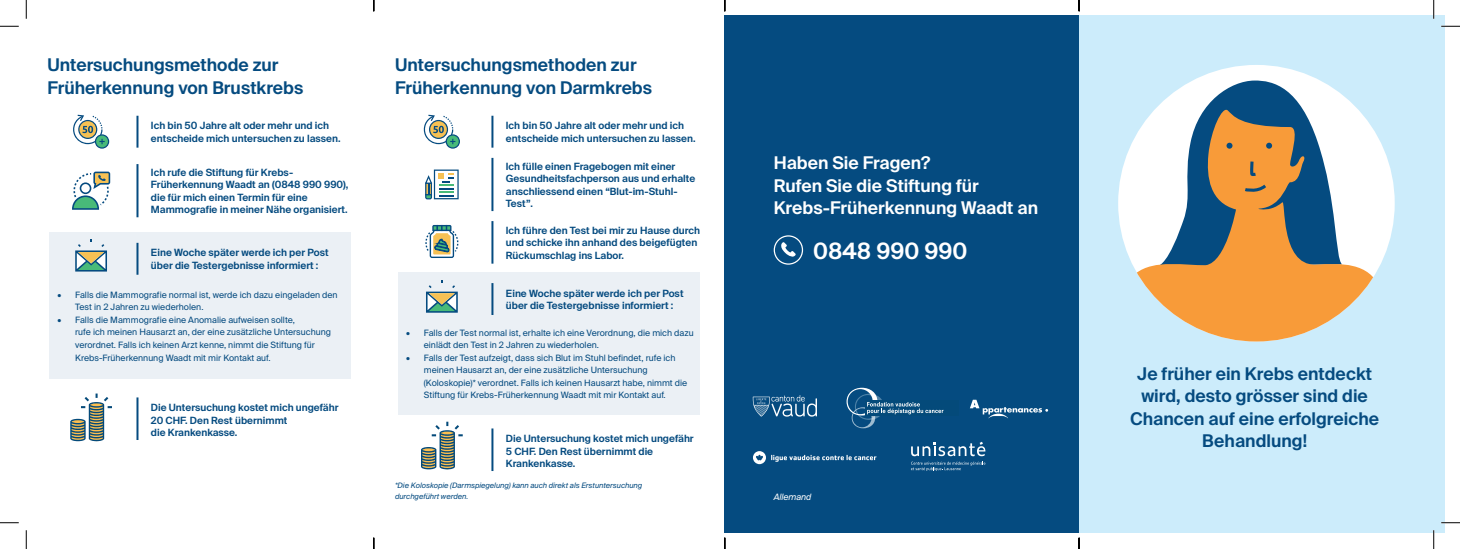
<style>
.page{position:relative;width:1460px;height:549px;background:#fff}
.page>*{position:absolute;margin:0;border:0;box-sizing:border-box;transform-origin:0 0}
.t1{font:600 22.5px "Suisse Intl";color:#fff}
.t2{font:600 17.5px/22.5px "Suisse Intl";color:#054b80}
.t3{font:600 17.5px/22.5px "Suisse Intl";color:#fff}
.t4{font:600 10px/12.5px "Suisse Intl";color:#054b80}
.t5{font:8.75px/12.5px "Suisse Intl";color:#054b80}
.t6{font:italic 8.75px "Suisse Intl";color:#fff}
.t7{font:italic 7.5px/11.2px "Suisse Intl";color:#054b80}
</style>
<div class="page">
<div style="left:1078px;top:16px;width:365px;height:517px;background:#ccecfb"></div>
<div style="left:49px;top:232px;width:302px;height:147px;background:#ebf0f5"></div>
<div style="left:724px;top:16px;width:354px;height:517px;background:#054b80"></div>
<svg style="left:1158px;top:80px;width:183px;height:26px;background:#a2bed2"></svg>
<svg style="left:1118px;top:106px;width:276px;height:235px"></svg>
<svg style="left:1226px;top:143px;width:6px;height:6px"></svg>
<svg style="left:1265px;top:143px;width:6px;height:6px"></svg>
<svg style="left:1241px;top:158px;width:28px;height:35px"></svg>
<hr style="left:136px;top:116px;width:2px;height:32px;background:#054b80">
<svg style="left:73px;top:115px;width:36px;height:34px"></svg>
<hr style="left:136px;top:164px;width:2px;height:53px;background:#054b80">
<svg style="left:72px;top:171px;width:38px;height:39px"></svg>
<hr style="left:136px;top:243px;width:2px;height:32px;background:#054b80">
<div style="left:773px;top:235px;width:30px;height:29px;border:1px solid #fff;border-radius:50%"></div>
<svg style="left:781px;top:242px;width:14px;height:15px"></svg>
<hr style="left:136px;top:397px;width:2px;height:43px;background:#054b80">
<svg style="left:70px;top:393px;width:42px;height:48px"></svg>
<svg style="left:75px;top:239px;width:32px;height:32px"></svg>
<div style="left:398px;top:272px;width:302px;height:142px;background:#ebf0f5"></div>
<hr style="left:491px;top:116px;width:2px;height:32px;background:#054b80">
<svg style="left:423px;top:115px;width:37px;height:34px"></svg>
<hr style="left:491px;top:158px;width:2px;height:53px;background:#054b80">
<svg style="left:425px;top:169px;width:33px;height:30px"></svg>
<hr style="left:491px;top:221px;width:2px;height:42px;background:#054b80">
<svg style="left:425px;top:225px;width:33px;height:33px"></svg>
<hr style="left:491px;top:283px;width:2px;height:32px;background:#054b80">
<svg style="left:426px;top:280px;width:31px;height:32px"></svg>
<hr style="left:491px;top:428px;width:2px;height:43px;background:#054b80">
<svg style="left:421px;top:421px;width:42px;height:48px"></svg>
<svg style="left:752px;top:395px;width:64px;height:21px"></svg>
<svg style="left:753px;top:451px;width:12px;height:13px"></svg>
<svg style="left:771px;top:455px;width:105px;height:6px"></svg>
<div style="left:865px;top:400px;width:93px;height:15px;background:#044a7a"></div>
<svg style="left:846px;top:387px;width:97px;height:41px"></svg>
<svg style="left:970px;top:399px;width:77px;height:19px"></svg>
<svg style="left:911px;top:441px;width:74px;height:30px"></svg>
<svg style="left:0;top:25px;width:19px;height:2px"></svg>
<svg style="left:1441px;top:25px;width:18px;height:2px"></svg>
<svg style="left:0;top:522px;width:19px;height:1px"></svg>
<svg style="left:1441px;top:522px;width:18px;height:1px"></svg>
<svg style="left:25px;top:0;width:2px;height:19px"></svg>
<svg style="left:25px;top:530px;width:2px;height:19px"></svg>
<svg style="left:1432px;top:0;width:2px;height:19px"></svg>
<svg style="left:1433px;top:530px;width:1px;height:19px"></svg>
<svg style="left:373px;top:537px;width:1px;height:12px"></svg>
<svg style="left:724px;top:537px;width:1px;height:12px"></svg>
<svg style="left:1078px;top:537px;width:1px;height:12px"></svg>
<h2 class="t2" style="left:47px;top:54px;width:257px">Untersuchungsmethode zur<br>Früherkennung von Brustkrebs</h2>
<p class="t4" style="left:151px;top:120px;width:191px">Ich bin 50 Jahre alt oder mehr und ich entscheide mich untersuchen zu lassen.</p>
<p class="t4" style="left:151px;top:166px;width:199px">Ich rufe die Stiftung für Krebs-Früherkennung Waadt an (0848 990 990), die für mich einen Termin für eine Mammografie in meiner Nähe organisiert.</p>
<p class="t4" style="left:151px;top:247px;width:179px">Eine Woche später werde ich per Post über die Testergebnisse informiert :</p>
<p class="t5" style="left:75px;top:288px;width:264px;text-indent:-18px">• Falls die Mammografie normal ist, werde ich dazu eingeladen den<br>Test in 2 Jahren zu wiederholen.</p>
<p class="t5" style="left:75px;top:313px;width:257px;text-indent:-18px">• Falls die Mammografie eine Anomalie aufweisen sollte,<br>rufe ich meinen Hausarzt an, der eine zusätzliche Untersuchung verordnet. Falls ich keinen Arzt kenne, nimmt die Stiftung für Krebs-Früherkennung Waadt mit mir Kontakt auf.</p>
<p class="t4" style="left:151px;top:401px;width:189px">Die Untersuchung kostet mich ungefähr<br>20 CHF. Den Rest übernimmt<br>die Krankenkasse.</p>
<h2 class="t2" style="left:395px;top:54px;width:258px">Untersuchungsmethoden zur<br>Früherkennung von Darmkrebs</h2>
<p class="t4" style="left:506px;top:120px;width:191px">Ich bin 50 Jahre alt oder mehr und ich entscheide mich untersuchen zu lassen.</p>
<p class="t4" style="left:506px;top:160px;width:191px">Ich fülle einen Fragebogen mit einer<br>Gesundheitsfachperson aus und erhalte anschliessend einen “Blut-im-Stuhl-<br>Test”.</p>
<p class="t4" style="left:506px;top:224px;width:196px">Ich führe den Test bei mir zu Hause durch und schicke ihn anhand des beigefügten<br>Rückumschlag ins Labor.</p>
<p class="t4" style="left:506px;top:287px;width:179px">Eine Woche später werde ich per Post über die Testergebnisse informiert :</p>
<p class="t5" style="left:424px;top:326px;width:271px;text-indent:-18px">• Falls der Test normal ist, erhalte ich eine Verordnung, die mich dazu einlädt den Test in 2 Jahren zu wiederholen.</p>
<p class="t5" style="left:424px;top:351px;width:265px;text-indent:-18px">• Falls der Test aufzeigt, dass sich Blut im Stuhl befindet, rufe ich meinen Hausarzt an, der eine zusätzliche Untersuchung (Koloskopie)* verordnet. Falls ich keinen Hausarzt habe, nimmt die Stiftung für Krebs-Früherkennung Waadt mit mir Kontakt auf.</p>
<h2 class="t3" style="left:773px;top:152px;width:266px">Haben Sie Fragen?<br>Rufen Sie die Stiftung für<br>Krebs-Früherkennung Waadt an</h2>
<h1 class="t1" style="left:813px;top:238px;width:156px">0848 990 990</h1>
<p class="t4" style="left:506px;top:432px;width:189px">Die Untersuchung kostet mich ungefähr<br>5 CHF. Den Rest übernimmt die<br>Krankenkasse.</p>
<p class="t7" style="left:395px;top:479px;width:249px">*Die Koloskopie (Darmspiegelung) kann auch direkt als Erstuntersuchung durchgeführt werden.</p>
<p class="t6" style="left:773px;top:492px;width:39px">Allemand</p>
<h2 class="t2" style="left:1129px;top:362px;width:250px;text-align:center">Je früher ein Krebs entdeckt wird, desto grösser sind die<br>Chancen auf eine erfolgreiche<br>Behandlung!</h2>
</div>
